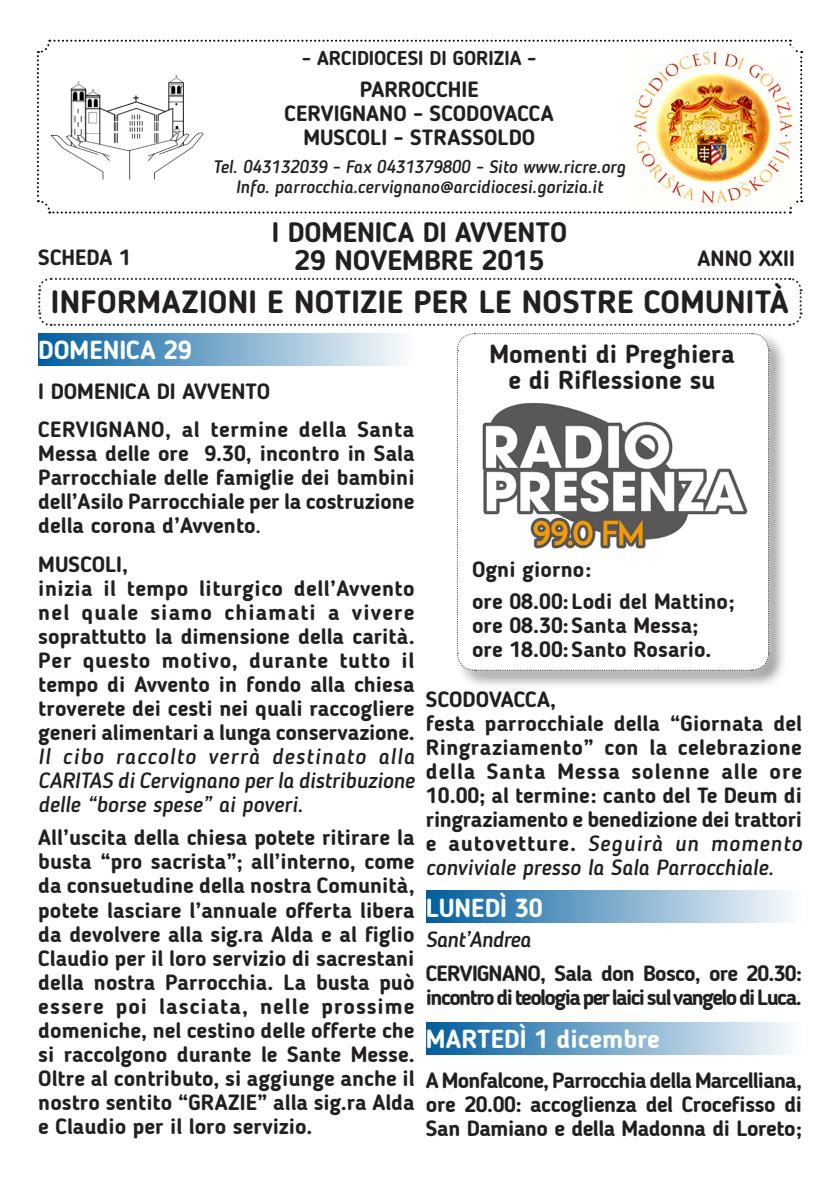
<style>
.page{position:relative;width:840px;height:1191px;background:#fff}
.page>*{position:absolute;margin:0;border:0;box-sizing:border-box;transform-origin:0 0}
.Appuntamenti12{font:700 32px "Blogger Sans";letter-spacing:.01em;color:#231f20}
.t1{font:700 28px "Blogger Sans";color:#231f20}
.t2{font:700 26px "Blogger Sans";color:#fff}
.Separa4{font:700 26px "Blogger Sans";color:#231f20}
.Appuntamenti11{font:700 22px/24px "Blogger Sans";letter-spacing:-.005em;color:#231f20;text-align:justify}
.Inciso10-2_5{font:700 22px "Blogger Sans";color:#231f20}
.Appuntamenti12-2{font:700 22px/24px "Blogger Sans";letter-spacing:-.07em;color:#231f20}
.Appuntamenti12-3{font:700 22px "Blogger Sans";color:#231f20}
.Appuntamenti12-4{font:italic 500 22px "Blogger Sans";letter-spacing:-.03em;color:#231f20}
.Appuntamenti12-5{font:700 20px "Blogger Sans";color:#231f20}
.Appuntamenti12-6{font:italic 500 18px "Blogger Sans";color:#231f20}
.s1{font-weight:500}
.s2{font-weight:500;font-style:italic}
</style>
<div class="page">
<div style="left:38px;top:333px;width:376px;height:32px;background:linear-gradient(to right,#005d9e,#fbfcfd)"></div>
<svg style="left:37px;top:40px;width:764px;height:173px"></svg>
<svg style="left:38px;top:277px;width:764px;height:49px"></svg>
<div style="left:454px;top:331px;width:333px;height:358px;background:#f5f5f5"></div>
<div style="left:444px;top:321px;width:337px;height:362px;background:#fff;opacity:.75"></div>
<div style="left:456px;top:333px;width:313px;height:338px;background:#fff"></div>
<img style="left:470px;top:394px;width:283px;height:165px">
<div style="left:425px;top:890px;width:376px;height:33px;background:linear-gradient(to right,#005d9e,#fbfcfd)"></div>
<div style="left:425px;top:1022px;width:376px;height:32px;background:linear-gradient(to right,#005d9e,#fbfcfd)"></div>
<img style="left:631px;top:49px;width:161px;height:157px">
<p class="Appuntamenti12-5" style="left:302px;top:46px;width:235px">- ARCIDIOCESI DI GORIZIA -</p>
<p class="Appuntamenti12-3" style="left:359px;top:76px;width:120px">PARROCCHIE</p>
<p class="Appuntamenti12-3" style="left:284px;top:100px;width:270px">CERVIGNANO - SCODOVACCA</p>
<p class="Appuntamenti12-3" style="left:303px;top:124px;width:233px">MUSCOLI - STRASSOLDO</p>
<p class="Appuntamenti12-6" style="left:213px;top:156px;width:414px">Tel. 043132039 - Fax 0431379800 - Sito www.ricre.org</p>
<p class="Appuntamenti12-6" style="left:236px;top:176px;width:368px">Info. parrocchia.cervignano@arcidiocesi.gorizia.it</p>
<p class="t1" style="left:271px;top:215px;width:297px">I DOMENICA DI AVVENTO</p>
<p class="Appuntamenti11" style="left:38px;top:245px;width:94px">SCHEDA 1</p>
<p class="t1" style="left:294px;top:243px;width:251px">29 NOVEMBRE 2015</p>
<p class="Appuntamenti11" style="left:697px;top:246px;width:99px">ANNO XXII</p>
<p class="Appuntamenti12" style="left:51px;top:282px;width:739px">INFORMAZIONI E NOTIZIE PER LE NOSTRE COMUNITÀ</p>
<p class="Separa4" style="left:489px;top:338px;width:246px">Momenti di Preghiera</p>
<p class="Separa4" style="left:508px;top:364px;width:208px">e di Riflessione su</p>
<p class="t2" style="left:38px;top:334px;width:155px">DOMENICA 29</p>
<p class="Appuntamenti11" style="left:38px;top:379px;width:233px">I DOMENICA DI AVVENTO</p>
<p class="Appuntamenti11" style="left:38px;top:417px;width:377px">CERVIGNANO, al termine della Santa Messa delle ore 9.30, incontro in Sala Parrocchiale delle famiglie dei bambini dell’Asilo Parrocchiale per la costruzione della corona d’Avvento<span class="s1">.</span></p>
<p class="Appuntamenti11" style="left:38px;top:552px;width:91px">MUSCOLI,</p>
<p class="Appuntamenti11" style="left:38px;top:576px;width:378px">inizia il tempo liturgico dell’Avvento nel quale siamo chiamati a vivere soprattutto la dimensione della carità.<br>Per questo motivo, durante tutto il tempo di Avvento in fondo alla chiesa troverete dei cesti nei quali raccogliere generi alimentari a lunga conservazione.<br><span class="s2">Il cibo raccolto verrà destinato alla CARITAS di Cervignano per la distribuzione delle “borse spese” ai poveri.</span></p>
<p class="Appuntamenti11" style="left:38px;top:825px;width:377px">All’uscita della chiesa potete ritirare la busta “pro sacrista”; all’interno, come da consuetudine della nostra Comunità, potete lasciare l’annuale offerta libera da devolvere alla sig.ra Alda e al figlio Claudio per il loro servizio di sacrestani della nostra Parrocchia. La busta può essere poi lasciata, nelle prossime domeniche, nel cestino delle offerte che si raccolgono durante le Sante Messe.<br>Oltre al contributo, si aggiunge anche il nostro sentito “GRAZIE” alla sig.ra Alda e Claudio per il loro servizio.</p>
<p class="Inciso10-2_5" style="left:472px;top:556px;width:121px">Ogni giorno:</p>
<p class="Inciso10-2_5" style="left:472px;top:588px;width:264px">ore 08.00:Lodi del Mattino;</p>
<p class="Inciso10-2_5" style="left:472px;top:612px;width:228px">ore 08.30:Santa Messa;</p>
<p class="Inciso10-2_5" style="left:472px;top:636px;width:241px">ore 18.00:Santo Rosario.</p>
<p class="Appuntamenti11" style="left:425px;top:687px;width:132px">SCODOVACCA,</p>
<p class="Appuntamenti11" style="left:425px;top:711px;width:377px">festa parrocchiale della “Giornata del Ringraziamento” con la celebrazione della Santa Messa solenne alle ore 10.00; al termine: canto del Te Deum di ringraziamento e benedizione dei trattori e autovetture. <span class="s2">Seguirà un momento conviviale presso la Sala Parrocchiale.</span></p>
<p class="t2" style="left:425px;top:892px;width:118px">LUNEDÌ 30</p>
<p class="Appuntamenti12-4" style="left:425px;top:926px;width:106px">Sant’Andrea</p>
<p class="Appuntamenti12-2" style="left:425px;top:960px;width:377px">CERVIGNANO, Sala don Bosco, ore 20.30: incontro di teologia per laici sul vangelo di Luca.</p>
<p class="t2" style="left:425px;top:1023px;width:235px">MARTEDÌ 1 dicembre</p>
<p class="Appuntamenti11" style="left:425px;top:1068px;width:377px">A Monfalcone, Parrocchia della Marcelliana, ore 20.00: accoglienza del Crocefisso di San Damiano e della Madonna di Loreto;</p>
</div>
